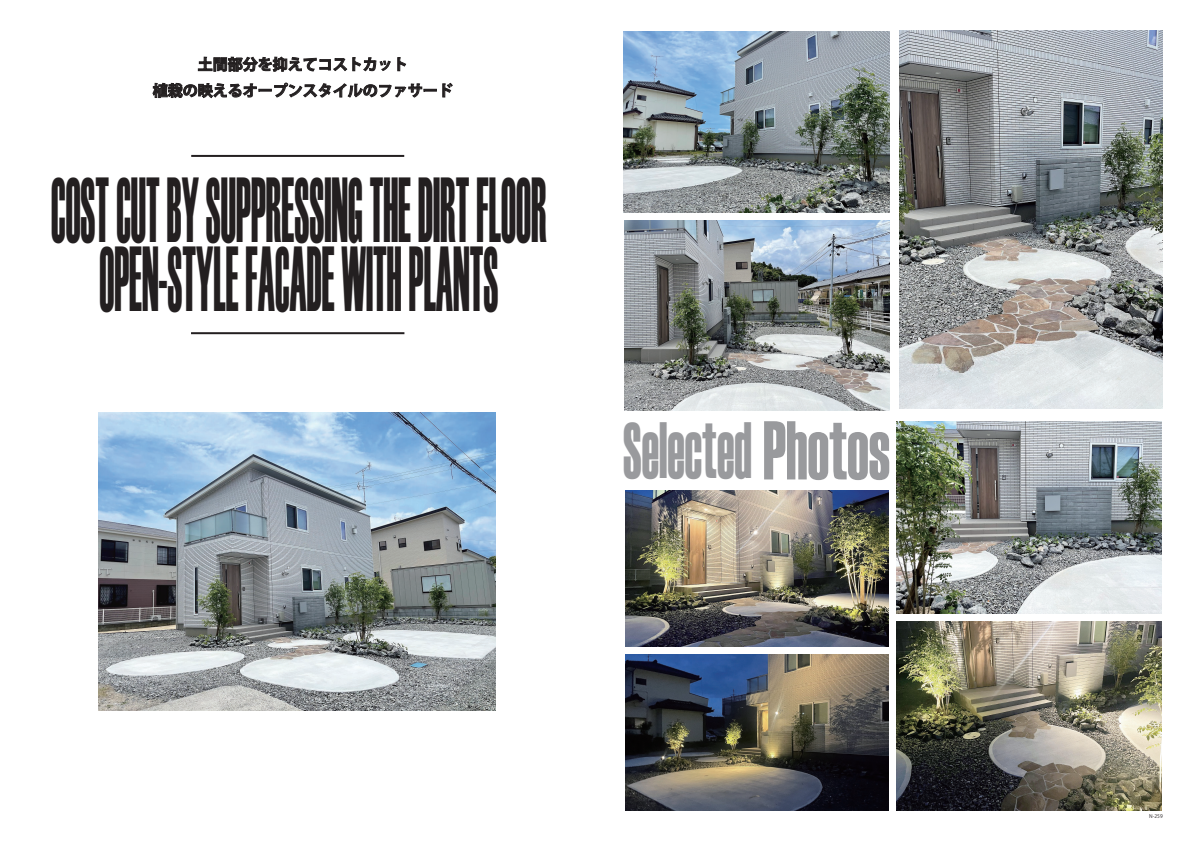
<style>
.page{position:relative;width:1191px;height:842px;background:#fff}
.page>*{position:absolute;margin:0;border:0;box-sizing:border-box;transform-origin:0 0}
.t1{font:91.8px/68.7px "Haettenschweiler";color:#231f20;text-align:center;scale:.43 1}
.t2{font:79.4px "Haettenschweiler";color:#999a9d;scale:.61 1}
.t3{font:15px/26.2px "Koz Go Pr 6 N Bold 90 msp RKSJ H";color:#231f20;text-align:center}
.t4{font:5px "Koz Go Pr 6 N Regular 90 msp RKSJ H";color:#231f20}
.s1{font-size:83.2px}
</style>
<div class="page">
<img style="left:99px;top:412px;width:396px;height:299px">
<hr style="left:191px;top:155px;width:213px;height:2px;background:#231f20">
<hr style="left:191px;top:332px;width:213px;height:2px;background:#231f20">
<img style="left:623px;top:31px;width:266px;height:182px">
<svg style="left:198px;top:57px;width:192px;height:15px"></svg>
<svg style="left:397px;top:57px;width:9px;height:14px"></svg>
<svg style="left:153px;top:83px;width:299px;height:16px"></svg>
<img style="left:899px;top:31px;width:263px;height:378px">
<img style="left:624px;top:220px;width:266px;height:191px">
<img style="left:625px;top:655px;width:263px;height:155px">
<img style="left:625px;top:491px;width:263px;height:156px">
<img style="left:896px;top:421px;width:266px;height:192px">
<img style="left:896px;top:621px;width:266px;height:190px">
<p class="t3" style="left:153px;top:53px;width:302px">土間部分を抑えてコストカット<br>植栽の映えるオープンスタイルのファサード</p>
<p class="t1" style="left:51px;top:173px;width:1154px">COST CUT BY SUPPRESSING THE DIRT FLOOR<br>OPEN-STYLE FACADE WITH PLANTS</p>
<p class="t2" style="left:623px;top:408px;width:439px">Selected <span class="s1">Photos</span></p>
<p class="t4" style="left:1149px;top:814px;width:15px">N-259</p>
</div>
